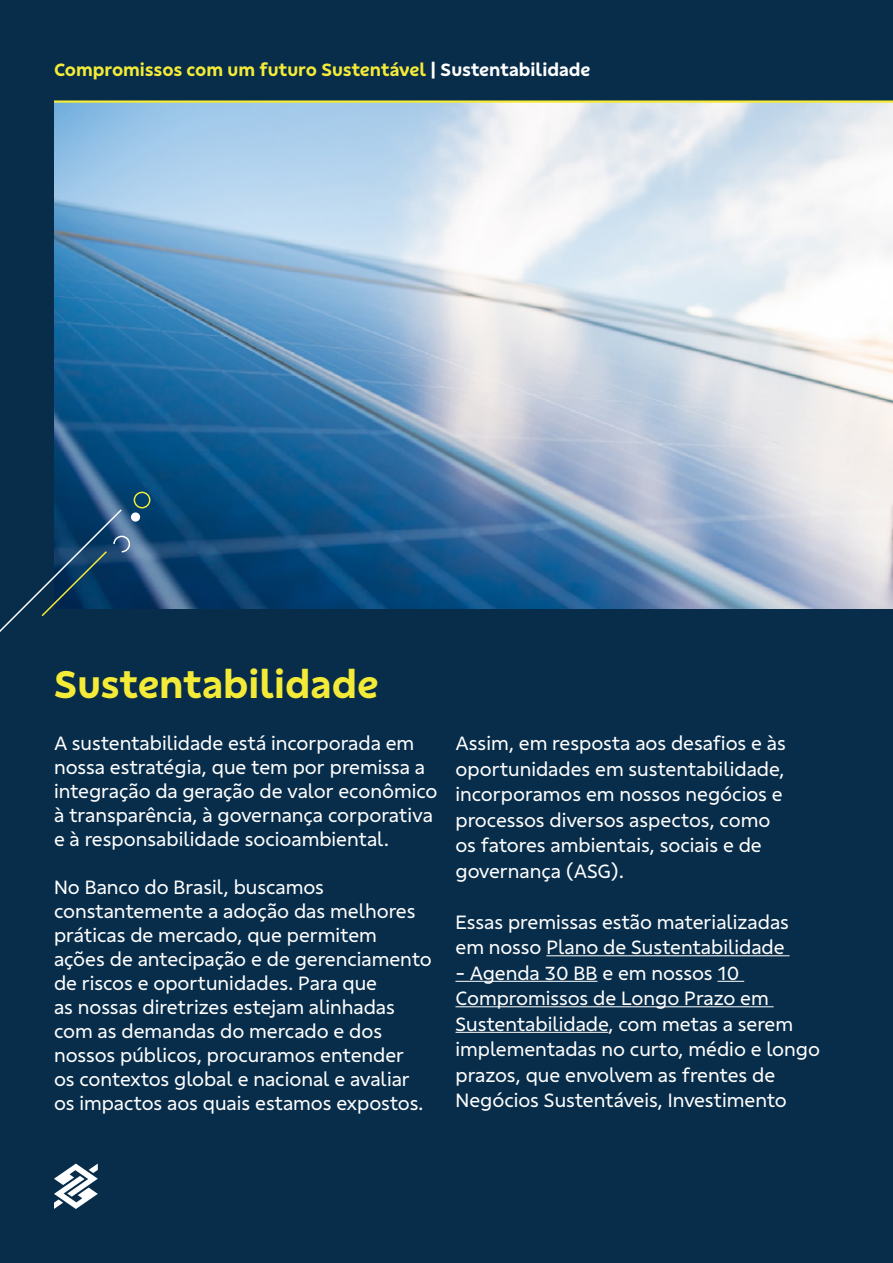
<style>
.page{position:relative;width:893px;height:1263px;background:#082d4a}
.page>*{position:absolute;margin:0;border:0;box-sizing:border-box;transform-origin:0 0}
.t1{font:700 39px "Banco Do Brasil Titulos";color:#f4eb38}
.t2{font:19.5px/24px "Banco Do Brasil Textos";color:#fff}
.t3{font:700 18px "Banco Do Brasil Titulos";color:#f4eb38}
.s1{color:#fff}
</style>
<div class="page">
<svg style="left:54px;top:1163px;width:44px;height:46px"></svg>
<img style="left:54px;top:103px;width:839px;height:505px">
<hr style="left:54px;top:100px;width:839px;height:3px;background:#f4eb38">
<hr style="left:546px;top:955px;width:243px;height:1px;background:#fff">
<hr style="left:455px;top:981px;width:142px;height:1px;background:#fff">
<svg style="left:717px;top:981px;width:27px;height:1px"></svg>
<hr style="left:455px;top:1006px;width:319px;height:1px;background:#fff">
<hr style="left:455px;top:1032px;width:153px;height:1px;background:#fff">
<svg style="left:0;top:491px;width:151px;height:141px"></svg>
<p class="t3" style="left:54px;top:57px;width:538px">Compromissos com um futuro Sustentável <span class="s1">| Sustentabilidade</span></p>
<h1 class="t1" style="left:54px;top:658px;width:326px">Sustentabilidade</h1>
<p class="t2" style="left:54px;top:730px;width:385px">A sustentabilidade está incorporada em nossa estratégia, que tem por premissa a integração da geração de valor econômico à transparência, à governança corporativa e à responsabilidade socioambiental.</p>
<p class="t2" style="left:54px;top:874px;width:379px">No Banco do Brasil, buscamos constantemente a adoção das melhores práticas de mercado, que permitem ações de antecipação e de gerenciamento de riscos e oportunidades. Para que<br>as nossas diretrizes estejam alinhadas com as demandas do mercado e dos nossos públicos, procuramos entender<br>os contextos global e nacional e avaliar os impactos aos quais estamos expostos.</p>
<p class="t2" style="left:455px;top:730px;width:332px;line-height:25.5px">Assim, em resposta aos desafios e às oportunidades em sustentabilidade, incorporamos em nossos negócios e processos diversos aspectos, como os fatores ambientais, sociais e de governança (ASG).</p>
<p class="t2" style="left:455px;top:908px;width:335px;line-height:25.5px">Essas premissas estão materializadas em nosso Plano de Sustentabilidade</p>
<p class="t2" style="left:455px;top:959px;width:366px;line-height:25.5px">- Agenda 30 BB e em nossos 10<br>Compromissos de Longo Prazo em Sustentabilidade, com metas a serem implementadas no curto, médio e longo prazos, que envolvem as frentes de Negócios Sustentáveis, Investimento</p>
</div>
